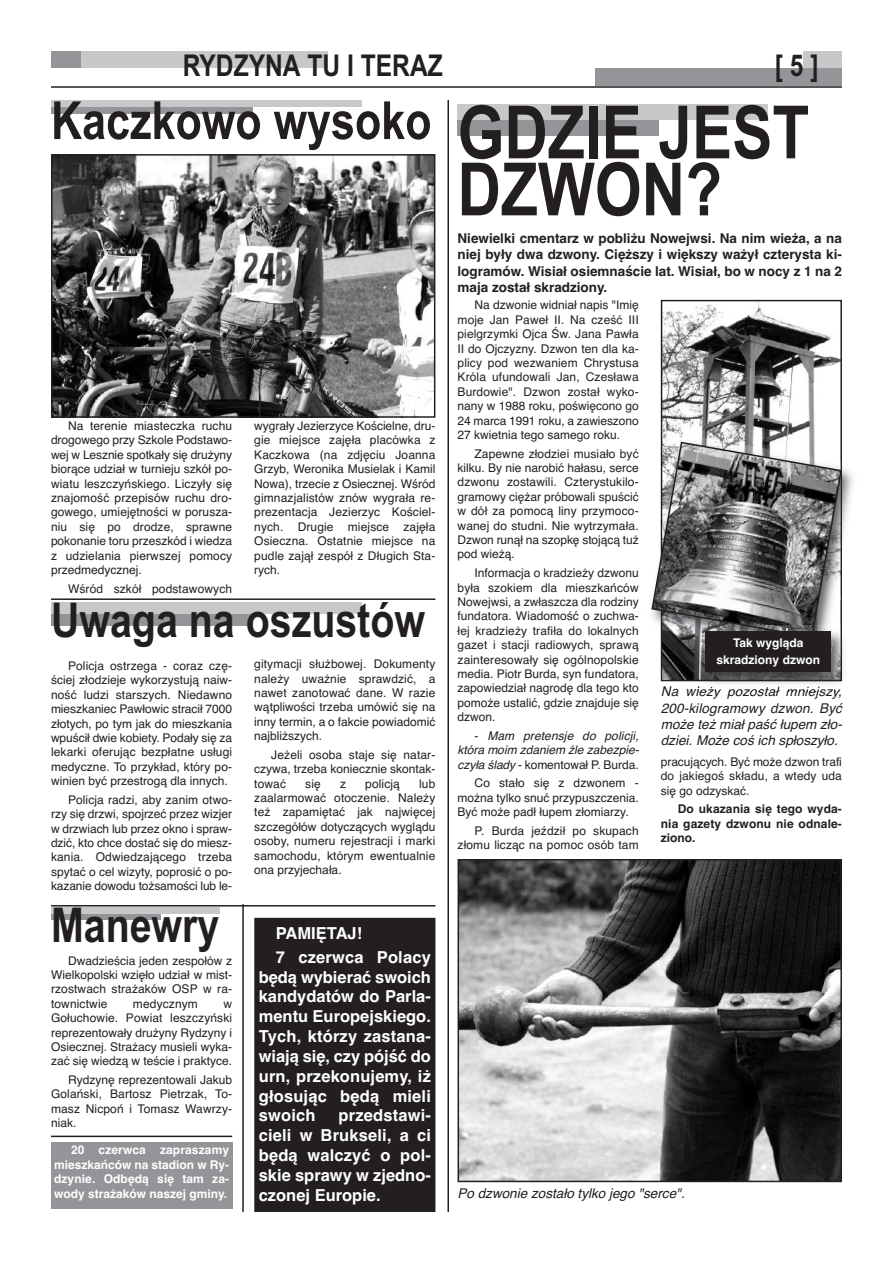
<style>
.page{position:relative;width:893px;height:1263px;background:#fff}
.page>*{position:absolute;margin:0;border:0;box-sizing:border-box;transform-origin:0 0}
.t1{font:700 73.5px/57px "Arial Narrow";color:#231f20}
.t2{font:700 52.5px "Arial Narrow";color:#231f20}
.t3{font:700 48px "Arial Narrow";color:#231f20}
.t4{font:700 30px "Arial Narrow";color:#231f20}
.t5{font:700 16.5px/19.8px "Helvetica";letter-spacing:.01em;color:#fff;text-align:justify}
.t6{font:700 13.5px/16.2px "Helvetica";color:#231f20;text-align:justify}
.t7{font:italic 13.5px/16.2px "Helvetica";color:#231f20;text-align:justify}
.t8{font:12px/14.4px "Helvetica";color:#231f20;text-align:justify}
.t9{font:700 12px/14.4px "Helvetica";color:#fff;text-align:justify}
.t10{font:italic 12px/14.4px "Helvetica";color:#231f20;text-align:justify}
.t11{font:700 12px/14.4px "Helvetica";letter-spacing:.01em;color:#231f20;text-align:justify}
.s1{font-style:normal}
</style>
<div class="page">
<div style="left:595px;top:68px;width:247px;height:17px;background:#939598"></div>
<div style="left:51px;top:51px;width:94px;height:16px;background:#939598"></div>
<div style="left:81px;top:51px;width:247px;height:16px;background:#c7c8ca"></div>
<div style="left:804px;top:51px;width:38px;height:17px;background:#c7c8ca"></div>
<hr style="left:51px;top:86px;width:791px;height:2px;background:#231f20">
<div style="left:51px;top:107px;width:201px;height:7px;background:#939598"></div>
<div style="left:51px;top:101px;width:310px;height:6px;background:#c7c8ca"></div>
<img style="left:54px;top:157px;width:378px;height:258px">
<div style="left:51px;top:154px;width:384px;height:264px;border:2px solid #231f20"></div>
<hr style="left:51px;top:598px;width:384px;height:2px;background:#231f20">
<hr style="left:447px;top:100px;width:2px;height:1112px;background:#231f20">
<div style="left:51px;top:614px;width:201px;height:12px;background:#939598"></div>
<div style="left:51px;top:602px;width:310px;height:12px;background:#c7c8ca"></div>
<hr style="left:51px;top:905px;width:384px;height:1px;background:#231f20">
<div style="left:51px;top:1142px;width:181px;height:67px;background:#939598"></div>
<hr style="left:51px;top:1135px;width:181px;height:2px;background:#231f20">
<div style="left:51px;top:913px;width:110px;height:7px;background:#939598"></div>
<div style="left:51px;top:907px;width:169px;height:6px;background:#c7c8ca"></div>
<hr style="left:242px;top:904px;width:2px;height:308px;background:#231f20">
<div style="left:256px;top:919px;width:178px;height:291px;background:#231f20"></div>
<div style="left:254px;top:918px;width:181px;height:294px;border:2px solid #231f20"></div>
<div style="left:458px;top:120px;width:201px;height:15px;background:#939598"></div>
<div style="left:458px;top:104px;width:310px;height:16px;background:#c7c8ca"></div>
<img style="left:664px;top:303px;width:175px;height:375px">
<div style="left:661px;top:300px;width:181px;height:381px;border:2px solid #231f20"></div>
<img style="left:461px;top:862px;width:378px;height:317px">
<div style="left:458px;top:859px;width:384px;height:323px;border:2px solid #231f20"></div>
<img style="left:843px;top:469px;width:11px;height:68px">
<img style="left:662px;top:433px;width:178px;height:8px">
<svg style="left:651px;top:441px;width:192px;height:198px;background:#878787"></svg>
<img style="left:699px;top:625px;width:145px;height:66px">
<img style="left:699px;top:680px;width:143px;height:1px">
<img style="left:699px;top:687px;width:68px;height:4px">
<img style="left:699px;top:625px;width:137px;height:34px">
<img style="left:740px;top:625px;width:75px;height:7px">
<img style="left:744px;top:625px;width:70px;height:7px">
<img style="left:749px;top:625px;width:64px;height:7px">
<div style="left:705px;top:632px;width:126px;height:40px;background:#231f20"></div>
<h3 class="t4" style="left:183px;top:49px;width:262px">RYDZYNA TU I TERAZ</h3>
<h3 class="t4" style="left:775px;top:49px;width:45px">[5]</h3>
<h2 class="t2" style="left:51px;top:90px;width:382px">Kaczkowo wysoko</h2>
<h1 class="t1" style="left:458px;top:104px;width:353px">GDZIE JEST<br>DZWON?</h1>
<p class="t8" style="left:51px;top:419px;width:183px;text-indent:17px">Na terenie miasteczka ruchu drogowego przy Szkole Podstawo&shy;wej w Lesznie spotkały się drużyny biorące udział w turnieju szkół po&shy;wiatu leszczyńskiego. Liczyły się znajomość przepisów ruchu dro&shy;gowego, umiejętności w porusza&shy;niu się po drodze, sprawne pokonanie toru przeszkód i wiedza z udzielania pierwszej pomocy przedmedycznej.</p>
<p class="t8" style="left:68px;top:581px;width:166px">Wśród szkół podstawowych</p>
<p class="t8" style="left:254px;top:419px;width:183px">wygrały Jezierzyce Kościelne, dru&shy;gie miejsce zajęła placówka z Kaczkowa (na zdjęciu Joanna Grzyb, Weronika Musielak i Kamil Nowa), trzecie z Osiecznej. Wśród gimnazjalistów znów wygrała re&shy;prezentacja Jezierzyc Kościel&shy;nych. Drugie miejsce zajęła Osieczna. Ostatnie miejsce na pudle zajął zespół z Długich Sta&shy;rych.</p>
<h3 class="t3" style="left:51px;top:592px;width:376px">Uwaga na oszustów</h3>
<p class="t8" style="left:51px;top:659px;width:183px;text-indent:17px">Policja ostrzega - coraz czę&shy;ściej złodzieje wykorzystują naiw&shy;ność ludzi starszych. Niedawno mieszkaniec Pawłowic stracił 7000 złotych, po tym jak do mieszkania wpuścił dwie kobiety. Podały się za lekarki oferując bezpłatne usługi medyczne. To przykład, który po&shy;winien być przestrogą dla innych.</p>
<p class="t8" style="left:51px;top:792px;width:183px;text-indent:17px">Policja radzi, aby zanim otwo&shy;rzy się drzwi, spojrzeć przez wizjer w drzwiach lub przez okno i spraw&shy;dzić, kto chce dostać się do miesz&shy;kania. Odwiedzającego trzeba spytać o cel wizyty, poprosić o po&shy;kazanie dowodu tożsamości lub le-</p>
<h3 class="t3" style="left:51px;top:897px;width:170px">Manewry</h3>
<p class="t8" style="left:51px;top:953px;width:183px;text-indent:17px">Dwadzieścia jeden zespołów z Wielkopolski wzięło udział w mist&shy;rzostwach strażaków OSP w ra&shy;townictwie</p>
<p class="t8" style="left:133px;top:996px;width:66px">medycznym</p>
<p class="t8" style="left:51px;top:996px;width:183px;text-indent:172px">w Gołuchowie. Powiat leszczyński reprezentowały drużyny Rydzyny i Osiecznej. Strażacy musieli wyka&shy;zać się wiedzą w teście i praktyce.</p>
<p class="t8" style="left:51px;top:1073px;width:183px;text-indent:17px">Rydzynę reprezentowali Jakub Golański, Bartosz Pietrzak, To&shy;masz Nicpoń i Tomasz Wawrzy&shy;niak.</p>
<p class="t9" style="left:54px;top:1143px;width:177px;text-indent:17px">20 czerwca zapraszamy mieszkańców na stadion w Ry&shy;dzynie. Odbędą się tam za&shy;wody strażaków naszej gminy.</p>
<p class="t8" style="left:254px;top:657px;width:183px">gitymacji służbowej. Dokumenty należy uważnie sprawdzić, a nawet zanotować dane. W razie wątpliwości trzeba umówić się na inny termin, a o fakcie powiadomić najbliższych.</p>
<p class="t8" style="left:254px;top:747px;width:183px;text-indent:17px">Jeżeli osoba staje się natar&shy;czywa, trzeba koniecznie skontak&shy;tować</p>
<p class="t8" style="left:254px;top:776px;width:183px;text-indent:165px">lub zaalarmować otoczenie. Należy też zapamiętać jak najwięcej szczegółów dotyczących wyglądu osoby, numeru rejestracji i marki samochodu, którym ewentualnie ona przyjechała.</p>
<p class="t8" style="left:305px;top:776px;width:17px">się</p>
<p class="t8" style="left:340px;top:776px;width:7px">z</p>
<p class="t8" style="left:365px;top:776px;width:36px">policją</p>
<h3 class="t5" style="left:276px;top:921px;width:157px;line-height:24px">PAMIĘTAJ!<br>7 czerwca Polacy</h3>
<h3 class="t5" style="left:259px;top:967px;width:174px">będą wybierać swoich kandydatów do Parla&shy;mentu Europejskiego.<br>Tych, którzy zastana&shy;wiają się, czy pójść do urn, przekonujemy, iż głosując będą mieli swoich</h3>
<h3 class="t5" style="left:259px;top:1106px;width:174px;text-indent:80px">przedstawi&shy;cieli w Brukseli, a ci będą walczyć o pol&shy;skie sprawy w zjedno&shy;czonej Europie.</h3>
<p class="t6" style="left:458px;top:230px;width:386px">Niewielki cmentarz w pobliżu Nowejwsi. Na nim wieża, a na niej były dwa dzwony. Cięższy i większy ważył czterysta ki&shy;logramów. Wisiał osiemnaście lat. Wisiał, bo w nocy z 1 na 2 maja został skradziony.</p>
<p class="t8" style="left:458px;top:298px;width:183px;text-indent:17px">Na dzwonie widniał napis "Imię moje Jan Paweł II. Na cześć III pielgrzymki Ojca Św. Jana Pawła II do Ojczyzny. Dzwon ten dla ka&shy;plicy pod wezwaniem Chrystusa Króla ufundowali Jan, Czesława Burdowie". Dzwon został wyko&shy;nany w 1988 roku, poświęcono go 24 marca 1991 roku, a zawieszono 27 kwietnia tego samego roku.</p>
<p class="t8" style="left:458px;top:446px;width:183px;text-indent:17px">Zapewne złodziei musiało być kilku. By nie narobić hałasu, serce dzwonu zostawili. Czterystukilo&shy;gramowy ciężar próbowali spuścić w dół za pomocą liny przymoco&shy;wanej do studni. Nie wytrzymała.<br>Dzwon runął na szopkę stojącą tuż pod wieżą.</p>
<p class="t8" style="left:458px;top:566px;width:183px;text-indent:17px">Informacja o kradzieży dzwonu była szokiem dla mieszkańców Nowejwsi, a zwłaszcza dla rodziny fundatora. Wiadomość o zuchwa&shy;łej kradzieży trafiła do lokalnych gazet i stacji radiowych, sprawą zainteresowały się ogólnopolskie media. Piotr Burda, syn fundatora, zapowiedział nagrodę dla tego kto pomoże ustalić, gdzie znajduje się dzwon.</p>
<p class="t10" style="left:458px;top:728px;width:183px;text-indent:17px"><span class="s1">-</span> Mam pretensje do policji, która moim zdaniem źle zabezpie&shy;czyła ślady <span class="s1">- komentował P. Burda.</span></p>
<p class="t8" style="left:458px;top:776px;width:183px;text-indent:17px">Co stało się z dzwonem - można tylko snuć przypuszczenia.<br>Być może padł łupem złomiarzy.</p>
<p class="t8" style="left:458px;top:823px;width:183px;text-align:right">P. Burda jeździł po skupach złomu licząc na pomoc osób tam</p>
<p class="t9" style="left:717px;top:635px;width:105px;line-height:16.5px;text-align:center">Tak wygląda skradziony dzwon</p>
<p class="t7" style="left:661px;top:684px;width:183px">Na wieży pozostał mniejszy, 200-kilogramowy dzwon. Być może też miał paść łupem zło&shy;dziei. Może coś ich spłoszyło.</p>
<p class="t8" style="left:661px;top:755px;width:183px">pracujących. Być może dzwon trafi do jakiegoś składu, a wtedy uda się go odzyskać.</p>
<p class="t11" style="left:661px;top:802px;width:183px;text-indent:17px">Do ukazania się tego wyda&shy;nia gazety dzwonu nie odnale&shy;ziono.</p>
<p class="t7" style="left:458px;top:1185px;width:229px">Po dzwonie zostało tylko jego "serce".</p>
</div>
